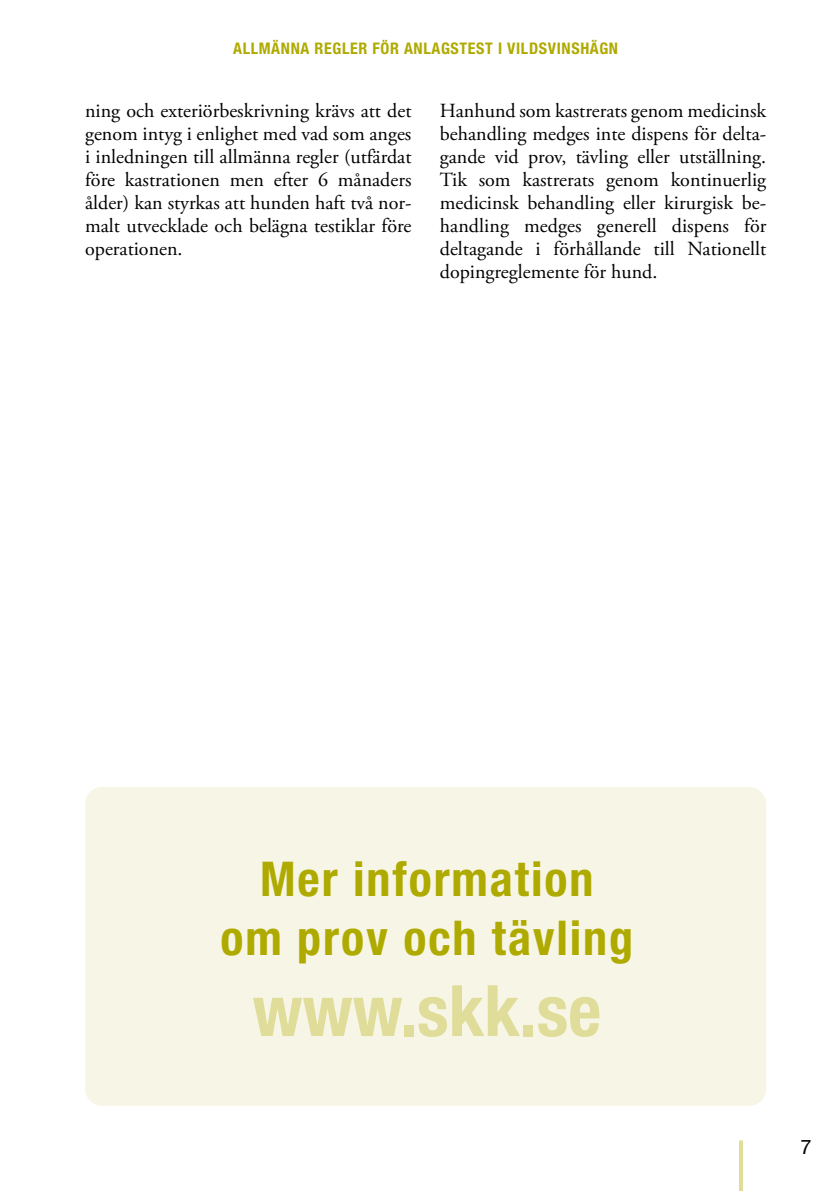
<style>
.page{position:relative;width:840px;height:1191px;background:#fff}
.page>*{position:absolute;margin:0;border:0;box-sizing:border-box;transform-origin:0 0}
.t1{font:700 condensed 71px "Helvetica Neue LT Std";color:#dfdd99}
.t2{font:700 condensed 48px/58.8px "Helvetica Neue LT Std";letter-spacing:.04em;color:#afaa00;text-align:center}
.t3{font:20px/23px "Adobe Garamond Pro";color:#000;text-align:justify}
.t4{font:20px "Helvetica Neue LT Std";color:#000}
.t5{font:700 condensed 16px "Helvetica Neue LT Std";letter-spacing:.04em;color:#afaa00}
</style>
<div class="page">
<svg style="left:739px;top:1140px;width:3px;height:51px"></svg>
<div style="left:85px;top:787px;width:680px;height:319px;background:#f7f6e6;border-radius:17px"></div>
<p class="t5" style="left:233px;top:39px;width:386px">ALLMÄNNA REGLER FÖR ANLAGSTEST I VILDSVINSHÄGN</p>
<p class="t3" style="left:85px;top:99px;width:328px">ning och exteriörbeskrivning krävs att det genom intyg i enlighet med vad som anges i inledningen till allmänna regler (utfärdat före kastrationen men efter 6 månaders ålder) kan styrkas att hunden haft två nor&shy;malt utvecklade och belägna testiklar före operationen.</p>
<p class="t3" style="left:439px;top:99px;width:328px">Hanhund som kastrerats genom medicinsk behandling medges inte dispens för delta&shy;gande vid prov, tävling eller utställning.<br>Tik som kastrerats genom kontinuerlig medicinsk behandling eller kirurgisk be&shy;handling medges generell dispens för deltagande i förhållande till Nationellt dopingreglemente för hund.</p>
<h2 class="t2" style="left:220px;top:849px;width:414px">Mer information<br>om prov och tävling</h2>
<h1 class="t1" style="left:252px;top:967px;width:350px">www.skk.se</h1>
<p class="t4" style="left:800px;top:1135px;width:13px">7</p>
</div>
